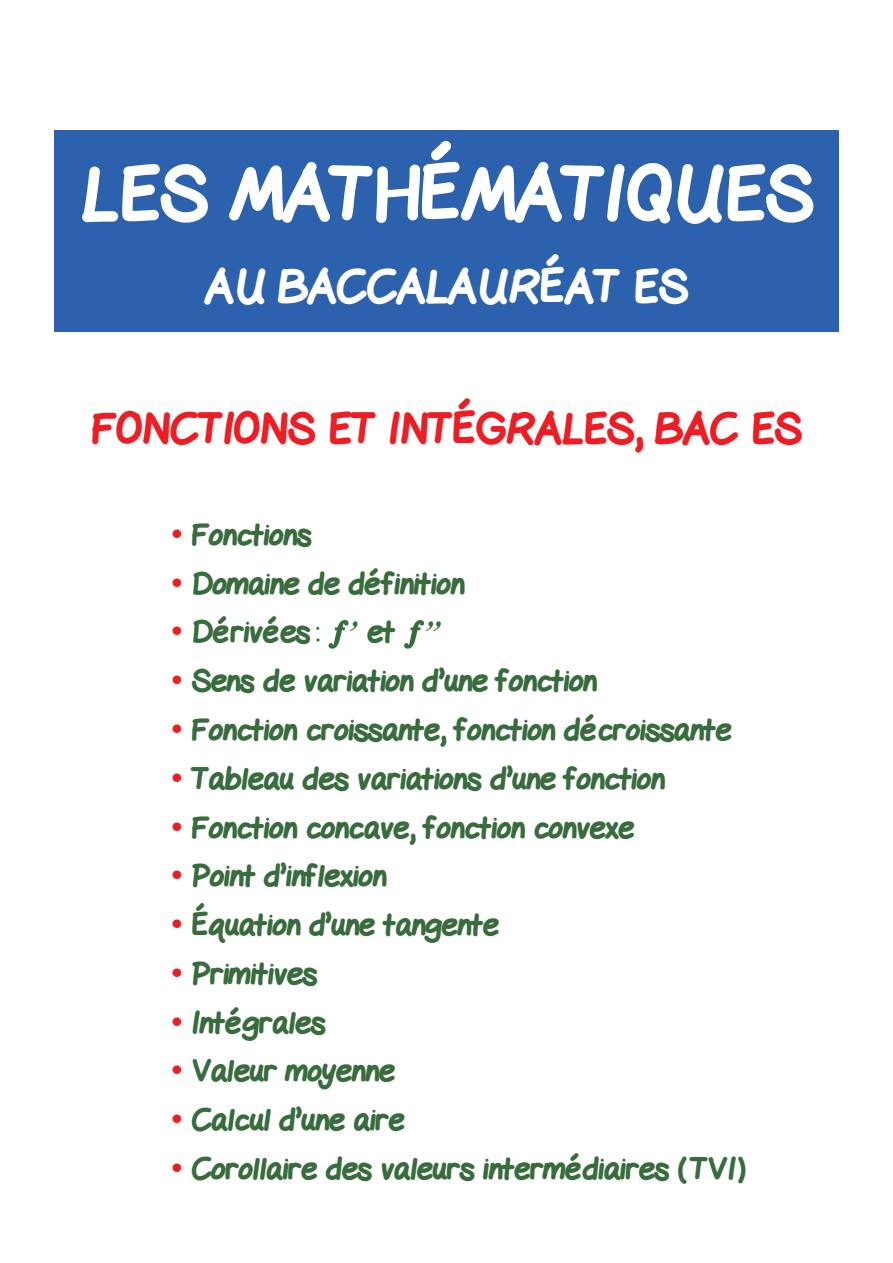
<style>
.page{position:relative;width:893px;height:1263px;background:#fff}
.page>*{position:absolute;margin:0;border:0;box-sizing:border-box;transform-origin:0 0}
.t1{font:800 73.5px "Gel Pen";color:#fff}
.t2{font:800 45px "Gel Pen";color:#fff}
.t3{font:800 42px "Gel Pen";color:#ee1d23}
.t4{font:800 30px "Gel Pen";color:#386c3d}
.s1{color:#ee1d23}
.s2{font-family:"Times";font-weight:700;font-style:italic}
</style>
<div class="page">
<svg style="left:328px;top:620px;width:21px;height:29px"></svg>
<svg style="left:404px;top:620px;width:21px;height:29px"></svg>
<div style="left:54px;top:131px;width:785px;height:201px;background:#2c62ad"></div>
<p class="t1" style="left:80px;top:141px;width:734px">LES MATHÉMATIQUES</p>
<p class="t2" style="left:205px;top:254px;width:484px">AU BACCALAURÉAT ES</p>
<p class="t3" style="left:91px;top:398px;width:712px">FONCTIONS ET INTÉGRALES, BAC ES</p>
<p class="t4" style="left:170px;top:513px;width:143px"><span class="s1">•</span> Fonctions</p>
<p class="t4" style="left:170px;top:562px;width:296px"><span class="s1">•</span> Domaine de définition</p>
<p class="t4" style="left:170px;top:610px;width:273px"><span class="s1">•</span> Dérivées : <span class="s2">’</span> et <span class="s2">’’</span></p>
<p class="t4" style="left:170px;top:659px;width:428px"><span class="s1">•</span> Sens de variation d’une fonction</p>
<p class="t4" style="left:170px;top:708px;width:563px"><span class="s1">•</span> Fonction croissante, fonction décroissante</p>
<p class="t4" style="left:170px;top:757px;width:496px"><span class="s1">•</span> Tableau des variations d’une fonction</p>
<p class="t4" style="left:170px;top:805px;width:466px"><span class="s1">•</span> Fonction concave, fonction convexe</p>
<p class="t4" style="left:170px;top:854px;width:218px"><span class="s1">•</span> Point d’inflexion</p>
<p class="t4" style="left:170px;top:903px;width:330px"><span class="s1">•</span> Équation d’une tangente</p>
<p class="t4" style="left:170px;top:952px;width:148px"><span class="s1">•</span> Primitives</p>
<p class="t4" style="left:170px;top:1000px;width:157px"><span class="s1">•</span> Intégrales</p>
<p class="t4" style="left:170px;top:1049px;width:226px"><span class="s1">•</span> Valeur moyenne</p>
<p class="t4" style="left:170px;top:1098px;width:236px"><span class="s1">•</span> Calcul d’une aire</p>
<p class="t4" style="left:170px;top:1147px;width:577px"><span class="s1">•</span> Corollaire des valeurs intermédiaires (TVI)</p>
</div>
